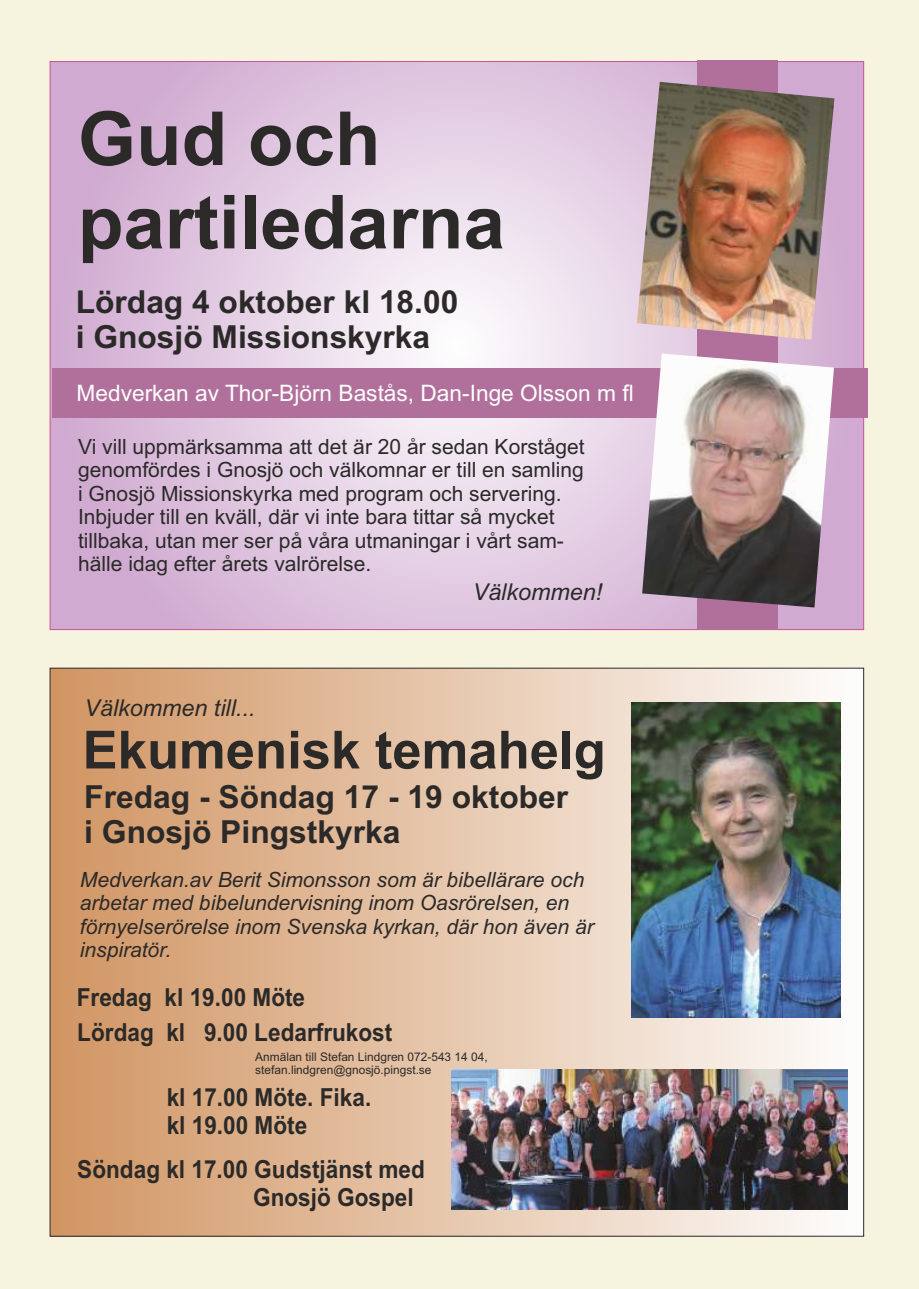
<style>
.page{position:relative;width:919px;height:1289px;background:#fff}
.page>*{position:absolute;margin:0;border:0;box-sizing:border-box;transform-origin:0 0}
.t1{font:700 74.55px/83.2px "Arial";color:#2b2a29}
.t2{font:700 52.5px "Arial";color:#2b2a29}
.t3{font:700 31.8px/35.5px "Arial";color:#2b2a29}
.t4{font:700 31.65px/35.4px "Arial";color:#2b2a29}
.t5{font:700 24.9px/28.5px "Arial Narrow";color:#2b2a29;scale:1.11 1}
.t6{font:italic 23.25px "Arial";color:#2b2a29}
.t7{font:22.65px "Arial";color:#fefefe}
.t8{font:21px/23.4px "Arial";color:#2b2a29}
.t9{font:italic 21px/23.4px "Arial";color:#2b2a29}
.t10{font:11.85px/13.4px "Arial";color:#2b2a29}
</style>
<div class="page">
<div style="left:0;top:0;width:918px;height:1288px;background:#f6f3de"></div>
<svg style="left:52px;top:63px;width:809px;height:564px;background:#e1c9e1"></svg>
<div style="left:50px;top:668px;width:813px;height:568px;background:linear-gradient(to right,#d39664,#fafaf9)"></div>
<img style="left:631px;top:703px;width:209px;height:314px">
<img style="left:451px;top:1069px;width:396px;height:140px">
<div style="left:697px;top:60px;width:80px;height:569px;background:#b1709c"></div>
<img style="left:636px;top:82px;width:198px;height:258px">
<div style="left:52px;top:368px;width:815px;height:50px;background:#b1709c"></div>
<img style="left:642px;top:353px;width:191px;height:254px">
<h1 class="t1" style="left:78px;top:104px;width:428px">Gud och partiledarna</h1>
<h3 class="t4" style="left:76px;top:287px;width:384px">Lördag 4 oktober kl 18.00 i Gnosjö Missionskyrka</h3>
<p class="t7" style="left:77px;top:384px;width:558px">Medverkan av Thor-Björn Bastås, Dan-Inge Olsson m fl</p>
<p class="t8" style="left:78px;top:436px;width:508px">Vi vill uppmärksamma att det är 20 år sedan Korståget genomfördes i Gnosjö och välkomnar er till en samling i Gnosjö Missionskyrka med program och servering.<br>Inbjuder till en kväll, där vi inte bara tittar så mycket tillbaka, utan mer ser på våra utmaningar i vårt sam&shy;hälle idag efter årets valrörelse.</p>
<p class="t6" style="left:85px;top:699px;width:172px">Välkommen till...</p>
<p class="t6" style="left:473px;top:583px;width:131px">Välkommen!</p>
<h2 class="t2" style="left:83px;top:730px;width:524px">Ekumenisk temahelg</h2>
<h3 class="t3" style="left:84px;top:781px;width:485px">Fredag - Söndag 17 - 19 oktober i Gnosjö Pingstkyrka</h3>
<p class="t9" style="left:80px;top:869px;width:515px">Medverkan.av Berit Simonsson som är bibellärare och arbetar med bibelundervisning inom Oasrörelsen, en förnyelserörelse inom Svenska kyrkan, där hon även är inspiratör.</p>
<p class="t5" style="left:77px;top:981px;width:286px;line-height:35.2px">Fredag kl 19.00 Möte<br>Lördag kl 9.00 Ledarfrukost</p>
<p class="t10" style="left:255px;top:1050px;width:234px">Anmälan till Stefan Lindgren 072-543 14 04, stefan.lindgren@gnosjö.pingst.se</p>
<p class="t5" style="left:167px;top:1085px;width:186px">kl 17.00 Möte. Fika. kl 19.00 Möte</p>
<p class="t5" style="left:253px;top:1157px;width:156px;text-indent:-176px">Söndag kl 17.00 Gudstjänst med<br>Gnosjö Gospel</p>
</div>
